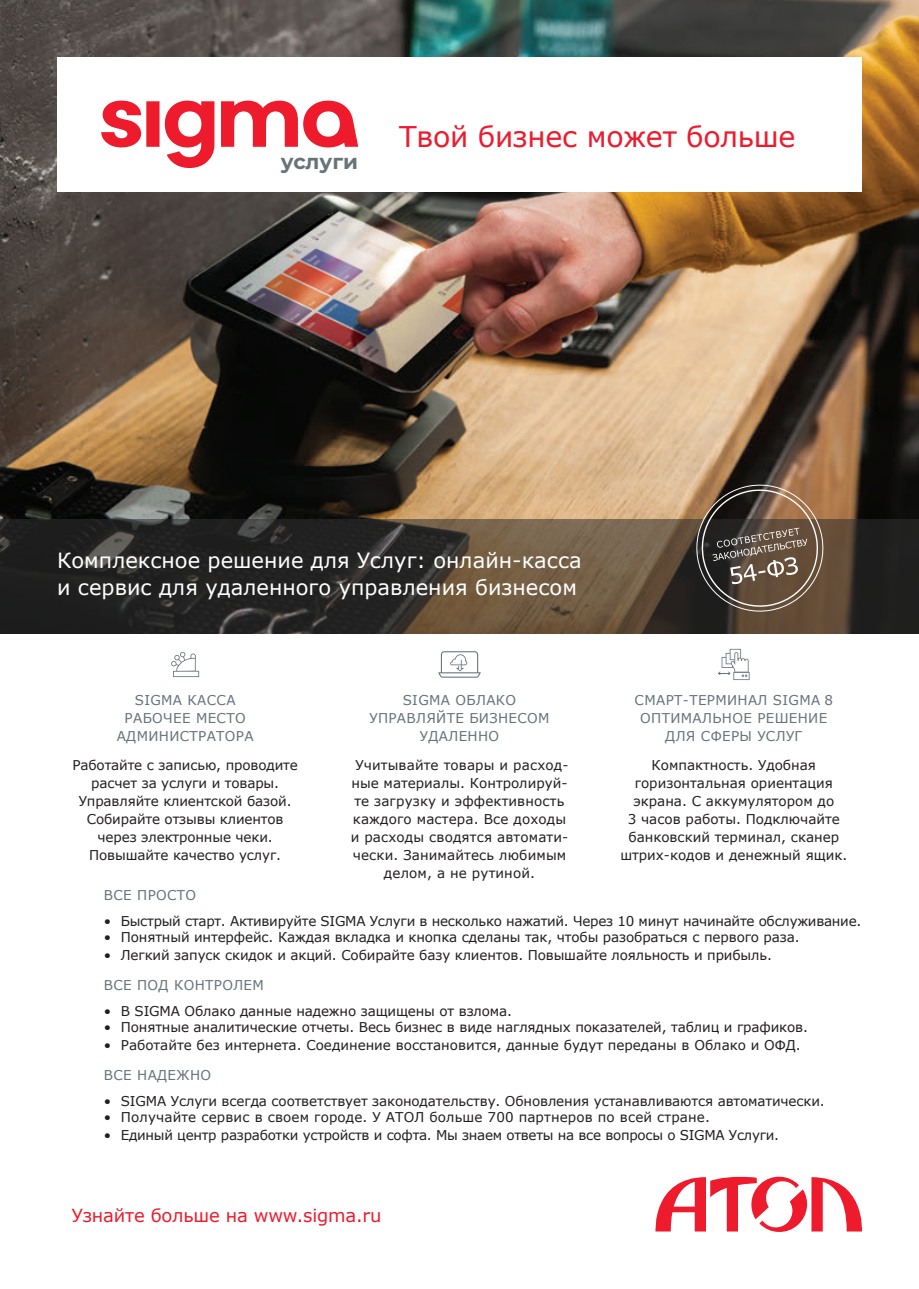
<style>
.page{position:relative;width:919px;height:1289px;background:#fff}
.page>*{position:absolute;margin:0;border:0;box-sizing:border-box;transform-origin:0 0}
.t1{font:28.5px "Verdana";letter-spacing:-.01em;color:#ee1b2d}
.t2{font:21px/27px "Verdana";color:#fff}
.t3{font:700 21px "Montserrat";color:#687379}
.t4{font:18px "Verdana";letter-spacing:-.01em;color:#ee1b2d}
.t5{font:13.5px/18px "Verdana";letter-spacing:-.01em;color:#231f20;text-align:center}
.t6{font:13.5px/18px "Verdana";letter-spacing:.01em;color:#231f20;text-align:center}
.t7{font:13.5px/18px "Verdana";letter-spacing:.025em;color:#687379;text-align:center}
</style>
<div class="page">
<img style="left:0;top:0;width:918px;height:519px">
<svg style="left:655px;top:1176px;width:207px;height:56px"></svg>
<div style="left:57px;top:57px;width:804px;height:134px;background:#fff"></div>
<svg style="left:101px;top:101px;width:257px;height:67px"></svg>
<svg style="left:0;top:519px;width:918px;height:115px;background:#3e372e"></svg>
<svg style="left:718px;top:649px;width:31px;height:31px"></svg>
<svg style="left:171px;top:652px;width:28px;height:25px"></svg>
<svg style="left:438px;top:651px;width:42px;height:26px"></svg>
<svg style="left:692px;top:480px;width:135px;height:136px;background:#685647"></svg>
<h2 class="t3" style="left:281px;top:146px;width:79px">услуги</h2>
<h1 class="t1" style="left:399px;top:117px;width:398px">Твой бизнес может больше</h1>
<h2 class="t2" style="left:57px;top:547px;width:526px">Комплексное решение для Услуг: онлайн-касса и сервис для удаленного управления бизнесом</h2>
<p class="t7" style="left:369px;top:691px;width:182px">SIGMA ОБЛАКО<br>УПРАВЛЯЙТЕ БИЗНЕСОМ<br>УДАЛЕННО</p>
<p class="t7" style="left:634px;top:691px;width:200px">СМАРТ-ТЕРМИНАЛ SIGMA 8<br>ОПТИМАЛЬНОЕ РЕШЕНИЕ<br>ДЛЯ СФЕРЫ УСЛУГ</p>
<p class="t7" style="left:117px;top:691px;width:138px">SIGMA КАССА<br>РАБОЧЕЕ МЕСТО<br>АДМИНИСТРАТОРА</p>
<p class="t5" style="left:72px;top:755px;width:227px">Работайте с записью, проводите расчет за услуги и товары.<br>Управляйте клиентской базой.<br>Собирайте отзывы клиентов через электронные чеки.<br>Повышайте качество услуг.</p>
<p class="t6" style="left:350px;top:755px;width:219px">Учитывайте товары и расход&shy;ные материалы. Контролируй&shy;те загрузку и эффективность каждого мастера. Все доходы и расходы сводятся автомати&shy;чески. Занимайтесь любимым делом, а не рутиной.</p>
<p class="t5" style="left:620px;top:755px;width:228px">Компактность. Удобная горизонтальная ориентация экрана. С аккумулятором до<br>3 часов работы. Подключайте банковский терминал, сканер штрих-кодов и денежный ящик.</p>
<p class="t7" style="left:104px;top:886px;width:94px">ВСЕ ПРОСТО</p>
<p class="t5" style="left:104px;top:911px;width:759px">• Быстрый старт. Активируйте SIGMA Услуги в несколько нажатий. Через 10 минут начинайте обслуживание.</p>
<p class="t5" style="left:104px;top:928px;width:697px">• Понятный интерфейс. Каждая вкладка и кнопка сделаны так, чтобы разобраться с первого раза.</p>
<p class="t5" style="left:104px;top:945px;width:669px">• Легкий запуск скидок и акций. Собирайте базу клиентов. Повышайте лояльность и прибыль.</p>
<p class="t7" style="left:104px;top:975px;width:161px">ВСЕ ПОД КОНТРОЛЕМ</p>
<p class="t5" style="left:104px;top:1001px;width:409px">• В SIGMA Облако данные надежно защищены от взлома.</p>
<p class="t5" style="left:104px;top:1017px;width:705px">• Понятные аналитические отчеты. Весь бизнес в виде наглядных показателей, таблиц и графиков.</p>
<p class="t5" style="left:104px;top:1035px;width:698px">• Работайте без интернета. Соединение восстановится, данные будут переданы в Облако и ОФД.</p>
<p class="t7" style="left:104px;top:1065px;width:109px">ВСЕ НАДЕЖНО</p>
<p class="t5" style="left:104px;top:1091px;width:722px">• SIGMA Услуги всегда соответствует законодательству. Обновления устанавливаются автоматически.</p>
<p class="t6" style="left:104px;top:1107px;width:607px">• Получайте сервис в своем городе. У АТОЛ больше 700 партнеров по всей стране.</p>
<p class="t5" style="left:104px;top:1125px;width:676px">• Единый центр разработки устройств и софта. Мы знаем ответы на все вопросы о SIGMA Услуги.</p>
<h3 class="t4" style="left:72px;top:1202px;width:311px">Узнайте больше на www.sigma.ru</h3>
</div>
